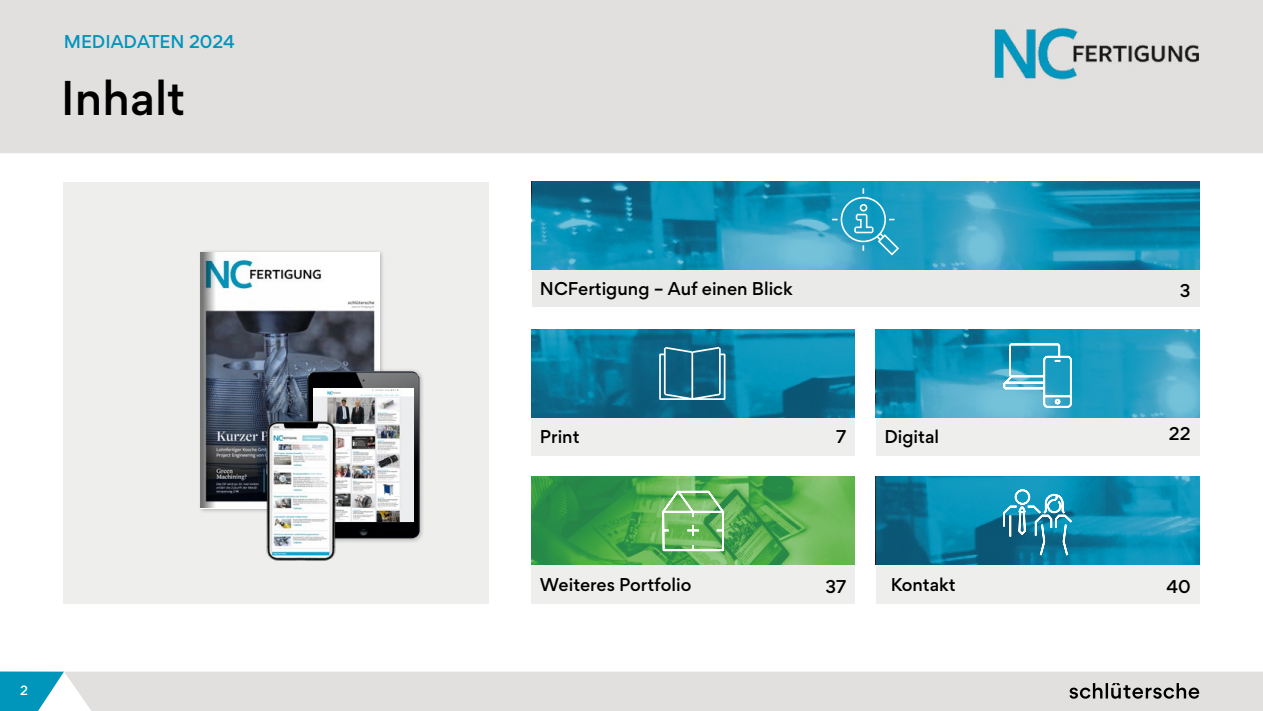
<style>
.page{position:relative;width:1263px;height:711px;background:#fff}
.page>*{position:absolute;margin:0;border:0;box-sizing:border-box;transform-origin:0 0}
.t1{font:500 43.5px "Gordita";color:#000}
.t2{font:500 16.5px "Gordita";color:#000}
.t3{font:500 16.5px "Gordita";color:#0095bb}
.t4{font:500 12px "Gordita";color:#fff}
</style>
<div class="page">
<div style="left:0;top:0;width:1263px;height:153px;background:#e1e0df"></div>
<div style="left:64px;top:671px;width:1199px;height:39px;background:#e1e0df"></div>
<svg style="left:0;top:671px;width:64px;height:39px"></svg>
<svg style="left:1069px;top:682px;width:130px;height:16px;background:#9a9998"></svg>
<img style="left:991px;top:23px;width:226px;height:66px">
<div style="left:64px;top:182px;width:425px;height:421px;background:#eeeeed"></div>
<div style="left:198px;top:249px;width:186px;height:264px;background:#000;opacity:.25"></div>
<img style="left:321px;top:252px;width:58px;height:116px">
<svg style="left:201px;top:252px;width:120px;height:256px;background:#6f7985"></svg>
<div style="left:304px;top:368px;width:120px;height:175px;background:#000;opacity:.25"></div>
<img style="left:307px;top:371px;width:113px;height:167px">
<img style="left:313px;top:388px;width:100px;height:133px">
<img style="left:264px;top:417px;width:75px;height:144px">
<div style="left:531px;top:329px;width:324px;height:126px;background:#eeeeed"></div>
<svg style="left:531px;top:329px;width:324px;height:88px;background:#09799c"></svg>
<svg style="left:659px;top:347px;width:66px;height:53px;background:#397d97"></svg>
<div style="left:532px;top:182px;width:667px;height:124px;background:#eaeae8"></div>
<svg style="left:532px;top:182px;width:667px;height:88px;background:#1c90b3"></svg>
<svg style="left:832px;top:188px;width:67px;height:67px;background:#36a8c8"></svg>
<div style="left:876px;top:329px;width:323px;height:126px;background:#eeeeed"></div>
<svg style="left:876px;top:329px;width:323px;height:88px;background:#289bbe"></svg>
<svg style="left:1003px;top:343px;width:69px;height:64px;background:#58b4cf"></svg>
<div style="left:876px;top:477px;width:323px;height:126px;background:#eeeeed"></div>
<svg style="left:876px;top:477px;width:323px;height:87px;background:#0b84a7"></svg>
<svg style="left:1003px;top:489px;width:69px;height:66px;background:#3a94b0"></svg>
<div style="left:531px;top:477px;width:324px;height:126px;background:#eeeeed"></div>
<svg style="left:531px;top:477px;width:324px;height:87px;background:#4da54f"></svg>
<svg style="left:662px;top:490px;width:62px;height:61px;background:#86c37c"></svg>
<p class="t3" style="left:64px;top:29px;width:173px">MEDIADATEN 2024</p>
<h1 class="t1" style="left:61px;top:66px;width:126px">Inhalt</h1>
<p class="t4" style="left:20px;top:681px;width:9px">2</p>
<p class="t2" style="left:540px;top:276px;width:254px">NCFertigung – Auf einen Blick</p>
<p class="t2" style="left:1180px;top:278px;width:12px">3</p>
<p class="t2" style="left:540px;top:424px;width:41px">Print</p>
<p class="t2" style="left:836px;top:424px;width:12px">7</p>
<p class="t2" style="left:884px;top:424px;width:56px">Digital</p>
<p class="t2" style="left:1169px;top:421px;width:23px">22</p>
<p class="t2" style="left:540px;top:571px;width:153px">Weiteres Portfolio</p>
<p class="t2" style="left:825px;top:574px;width:22px">37</p>
<p class="t2" style="left:891px;top:571px;width:67px">Kontakt</p>
<p class="t2" style="left:1166px;top:574px;width:26px">40</p>
</div>
